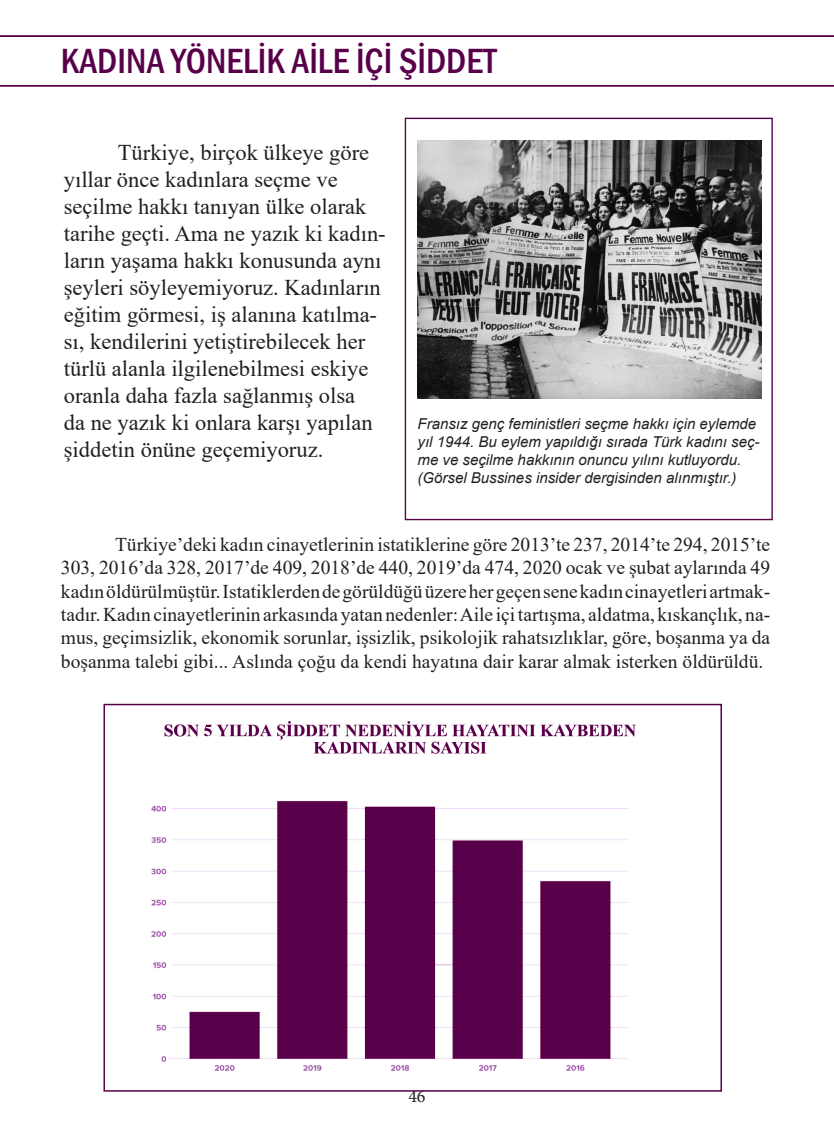
<style>
.page{position:relative;width:834px;height:1127px;background:#fff}
.page>*{position:absolute;margin:0;border:0;box-sizing:border-box;transform-origin:0 0}
.t1{font:500 condensed 36px "Franklin Gothic";color:#58004a}
.t2{font:22.5px/27px "Times New Roman";color:#231f20}
.t3{font:19.5px/23.4px "Times New Roman";color:#231f20;text-align:justify}
.t4{font:18px "Minion Pro";color:#231f20}
.t5{font:italic 15px/18px "Arial";color:#231f20}
</style>
<div class="page">
<img style="left:417px;top:140px;width:344px;height:258px">
<div style="left:404px;top:118px;width:368px;height:402px;border:1px solid #58004a"></div>
<img style="left:151px;top:721px;width:485px;height:350px">
<div style="left:103px;top:704px;width:618px;height:387px;border:2px solid #58004a"></div>
<svg style="left:0;top:35px;width:833px;height:52px"></svg>
<p class="t1" style="left:61px;top:38px;width:437px">KADINA YÖNELİK AİLE İÇİ ŞİDDET</p>
<p class="t2" style="left:64px;top:139px;width:323px;text-indent:54px">Türkiye, birçok ülkeye göre yıllar önce kadınlara seçme ve seçilme hakkı tanıyan ülke olarak tarihe geçti. Ama ne yazık ki kadın&shy;ların yaşama hakkı konusunda aynı şeyleri söyleyemiyoruz. Kadınların eğitim görmesi, iş alanına katılma&shy;sı, kendilerini yetiştirebilecek her türlü alanla ilgilenebilmesi eskiye oranla daha fazla sağlanmış olsa<br>da ne yazık ki onlara karşı yapılan şiddetin önüne geçemiyoruz.</p>
<p class="t5" style="left:417px;top:415px;width:343px">Fransız genç feministleri seçme hakkı için eylemde yıl 1944. Bu eylem yapıldığı sırada Türk kadını seç&shy;me ve seçilme hakkının onuncu yılını kutluyordu.</p>
<p class="t5" style="left:417px;top:469px;width:320px">(Görsel Bussines insider dergisinden alınmıştır.)</p>
<p class="t3" style="left:61px;top:532px;width:710px;text-indent:54px">Türkiye’deki kadın cinayetlerinin istatiklerine göre 2013’te 237, 2014’te 294, 2015’te 303, 2016’da 328, 2017’de 409, 2018’de 440, 2019’da 474, 2020 ocak ve şubat aylarında 49 kadın öldürülmüştür. Istatiklerden de görüldüğü üzere her geçen sene kadın cinayetleri artmak&shy;tadır. Kadın cinayetlerinin arkasında yatan nedenler: Aile içi tartışma, aldatma, kıskançlık, na&shy;mus, geçimsizlik, ekonomik sorunlar, işsizlik, psikolojik rahatsızlıklar, göre, boşanma ya da boşanma talebi gibi... Aslında çoğu da kendi hayatına dair karar almak isterken öldürüldü.</p>
<p class="t4" style="left:408px;top:1084px;width:19px">46</p>
</div>
